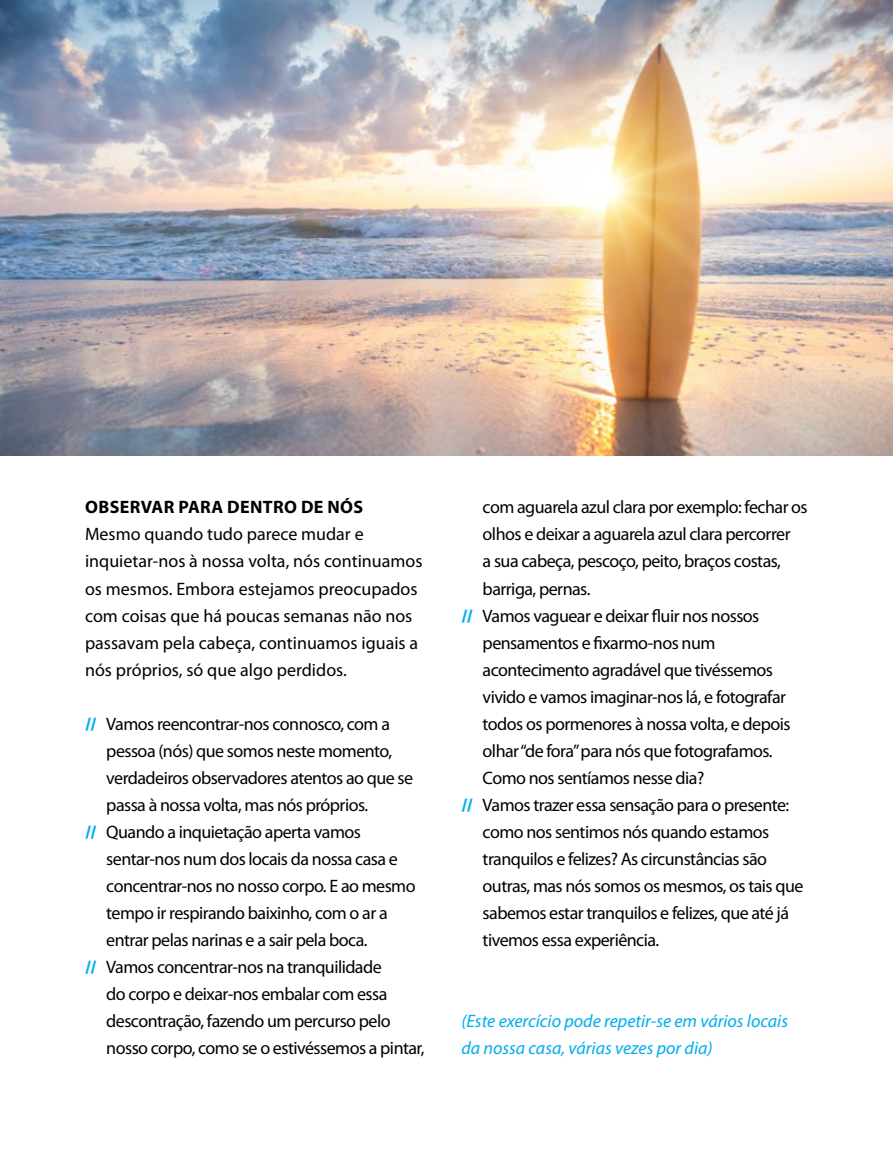
<style>
.page{position:relative;width:893px;height:1149px;background:#fff}
.page>*{position:absolute;margin:0;border:0;box-sizing:border-box;transform-origin:0 0}
.t1{font:18px "Myriad Pro";letter-spacing:-.03em;color:#000}
.t2{font:18px/27px "Myriad Pro";color:#000}
.t3{font:italic 18px/27px "Myriad Pro";color:#00aded}
.t4{font:700 18px "Myriad Pro";letter-spacing:.02em;color:#000}
.s1{font-weight:900;color:#00aeef}
</style>
<div class="page">
<img style="left:0;top:0;width:893px;height:455px">
<p class="t4" style="left:85px;top:495px;width:280px">OBSERVAR PARA DENTRO DE NÓS</p>
<p class="t2" style="left:85px;top:520px;width:339px">Mesmo quando tudo parece mudar e inquietar-nos à nossa volta, nós continuamos os mesmos. Embora estejamos preocupados com coisas que há poucas semanas não nos passavam pela cabeça, continuamos iguais a nós próprios, só que algo perdidos.</p>
<p class="t1" style="left:85px;top:712px;width:306px"><span class="s1">//</span> Vamos reencontrar-nos connosco, com a</p>
<p class="t1" style="left:106px;top:739px;width:287px">pessoa (nós) que somos neste momento,</p>
<p class="t1" style="left:106px;top:766px;width:308px">verdadeiros observadores atentos ao que se</p>
<p class="t1" style="left:106px;top:793px;width:263px">passa à nossa volta, mas nós próprios.</p>
<p class="t1" style="left:85px;top:820px;width:277px"><span class="s1">//</span> Quando a inquietação aperta vamos</p>
<p class="t1" style="left:106px;top:847px;width:293px">sentar-nos num dos locais da nossa casa e</p>
<p class="t1" style="left:106px;top:874px;width:311px">concentrar-nos no nosso corpo. E ao mesmo</p>
<p class="t1" style="left:106px;top:901px;width:283px">tempo ir respirando baixinho, com o ar a</p>
<p class="t1" style="left:106px;top:928px;width:263px">entrar pelas narinas e a sair pela boca.</p>
<p class="t1" style="left:85px;top:955px;width:298px"><span class="s1">//</span> Vamos concentrar-nos na tranquilidade</p>
<p class="t1" style="left:106px;top:982px;width:283px">do corpo e deixar-nos embalar com essa</p>
<p class="t1" style="left:106px;top:1009px;width:286px">descontração, fazendo um percurso pelo</p>
<p class="t1" style="left:106px;top:1036px;width:320px">nosso corpo, como se o estivéssemos a pintar,</p>
<p class="t1" style="left:483px;top:496px;width:327px">com aguarela azul clara por exemplo: fechar os</p>
<p class="t1" style="left:483px;top:523px;width:309px">olhos e deixar a aguarela azul clara percorrer</p>
<p class="t1" style="left:483px;top:550px;width:300px">a sua cabeça, pescoço, peito, braços costas,</p>
<p class="t1" style="left:483px;top:577px;width:109px">barriga, pernas.</p>
<p class="t1" style="left:461px;top:604px;width:300px"><span class="s1">//</span> Vamos vaguear e deixar fluir nos nossos</p>
<p class="t1" style="left:483px;top:631px;width:234px">pensamentos e fixarmo-nos num</p>
<p class="t1" style="left:483px;top:658px;width:292px">acontecimento agradável que tivéssemos</p>
<p class="t1" style="left:483px;top:685px;width:305px">vivido e vamos imaginar-nos lá, e fotografar</p>
<p class="t1" style="left:483px;top:712px;width:309px">todos os pormenores à nossa volta, e depois</p>
<p class="t1" style="left:483px;top:739px;width:291px">olhar “de fora” para nós que fotografamos.</p>
<p class="t1" style="left:483px;top:766px;width:223px">Como nos sentíamos nesse dia?</p>
<p class="t1" style="left:461px;top:793px;width:329px"><span class="s1">//</span> Vamos trazer essa sensação para o presente:</p>
<p class="t1" style="left:483px;top:820px;width:288px">como nos sentimos nós quando estamos</p>
<p class="t1" style="left:483px;top:847px;width:286px">tranquilos e felizes? As circunstâncias são</p>
<p class="t1" style="left:483px;top:874px;width:322px">outras, mas nós somos os mesmos, os tais que</p>
<p class="t1" style="left:483px;top:901px;width:308px">sabemos estar tranquilos e felizes, que até já</p>
<p class="t1" style="left:483px;top:928px;width:178px">tivemos essa experiência.</p>
<p class="t3" style="left:461px;top:1007px;width:328px">(Este exercício pode repetir-se em vários locais da nossa casa, várias vezes por dia)</p>
</div>
